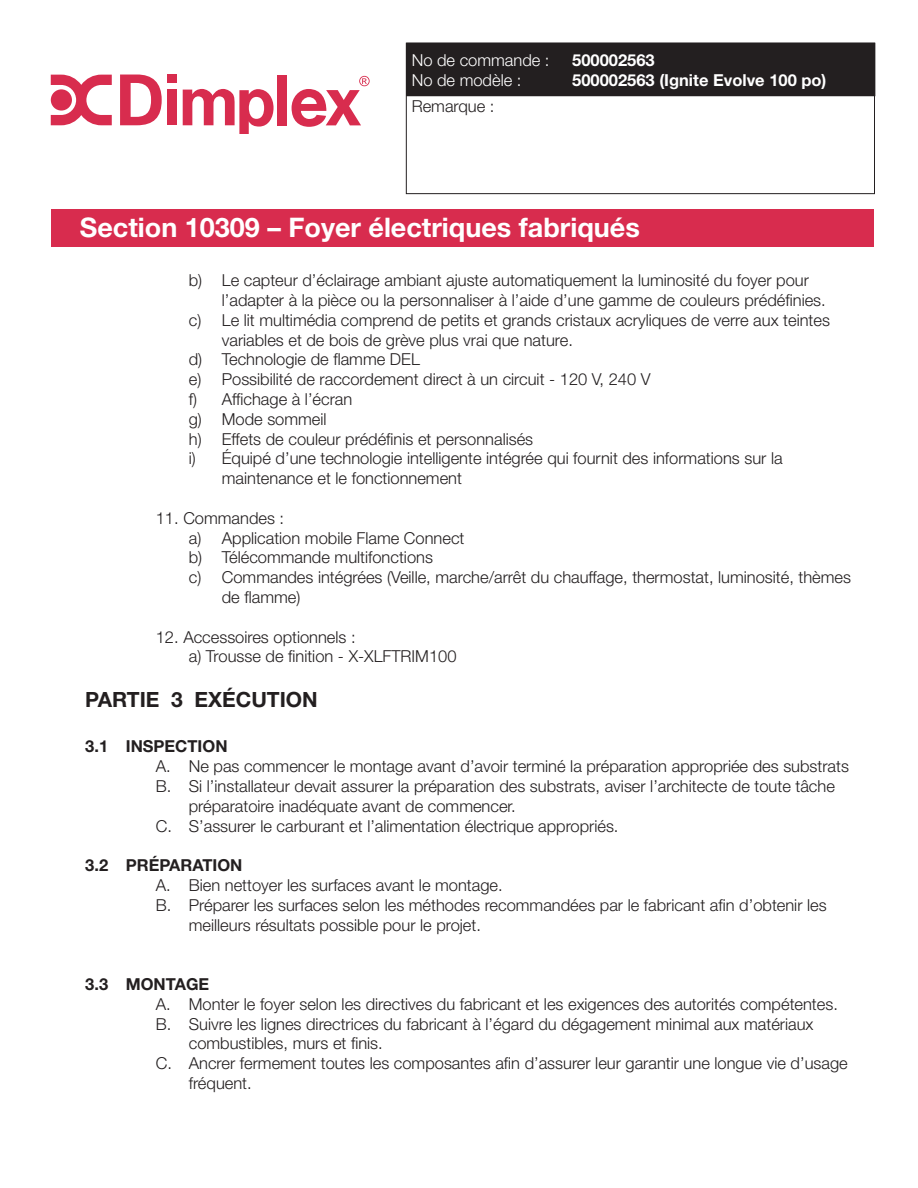
<style>
.page{position:relative;width:918px;height:1188px;background:#fff}
.page>*{position:absolute;margin:0;border:0;box-sizing:border-box;transform-origin:0 0}
.t1{font:700 27px "Helvetica Neue LT Std";color:#fff}
.t2{font:700 21px "Helvetica Neue LT Std";color:#231f20}
.t3{font:300 16.5px/19.8px "Helvetica Neue LT Std";color:#231f20}
.t4{font:700 16.5px "Helvetica Neue LT Std";color:#231f20}
.t5{font:700 16.5px "Helvetica Neue LT Std";color:#fff}
.t6{font:300 16.5px "Helvetica Neue LT Std";color:#fff}
</style>
<div class="page">
<div style="left:51px;top:210px;width:823px;height:37px;background:#d82c4e"></div>
<div style="left:407px;top:43px;width:468px;height:53px;background:#231f20"></div>
<svg style="left:51px;top:75px;width:61px;height:50px"></svg>
<svg style="left:120px;top:75px;width:42px;height:50px"></svg>
<div style="left:167px;top:75px;width:10px;height:8px;background:#d82c4e"></div>
<div style="left:167px;top:90px;width:10px;height:35px;background:#d82c4e"></div>
<div style="left:278px;top:75px;width:9px;height:50px;background:#d82c4e"></div>
<svg style="left:183px;top:89px;width:91px;height:45px"></svg>
<svg style="left:292px;top:76px;width:78px;height:51px"></svg>
<p class="t6" style="left:412px;top:50px;width:139px">No de commande :</p>
<p class="t5" style="left:572px;top:50px;width:84px">500002563</p>
<p class="t6" style="left:412px;top:70px;width:111px">No de modèle :</p>
<p class="t5" style="left:572px;top:69px;width:256px">500002563 (Ignite Evolve 100 po)</p>
<p class="t3" style="left:412px;top:96px;width:84px">Remarque :</p>
<h1 class="t1" style="left:80px;top:211px;width:562px">Section 10309 – Foyer électriques fabriqués</h1>
<p class="t3" style="left:189px;top:270px;width:622px">b) Le capteur d’éclairage ambiant ajuste automatiquement la luminosité du foyer pour</p>
<p class="t3" style="left:222px;top:290px;width:605px">l’adapter à la pièce ou la personnaliser à l’aide d’une gamme de couleurs prédéfinies.</p>
<p class="t3" style="left:189px;top:310px;width:643px">c) Le lit multimédia comprend de petits et grands cristaux acryliques de verre aux teintes</p>
<p class="t3" style="left:222px;top:329px;width:353px">variables et de bois de grève plus vrai que nature.</p>
<p class="t3" style="left:189px;top:349px;width:233px">d) Technologie de flamme DEL</p>
<p class="t3" style="left:189px;top:369px;width:463px">e) Possibilité de raccordement direct à un circuit - 120 V, 240 V</p>
<p class="t3" style="left:189px;top:389px;width:165px">f) Affichage à l’écran</p>
<p class="t3" style="left:189px;top:409px;width:139px">g) Mode sommeil</p>
<p class="t3" style="left:189px;top:428px;width:346px">h) Effets de couleur prédéfinis et personnalisés</p>
<p class="t3" style="left:189px;top:448px;width:595px">i) Équipé d’une technologie intelligente intégrée qui fournit des informations sur la</p>
<p class="t3" style="left:222px;top:468px;width:242px">maintenance et le fonctionnement</p>
<p class="t3" style="left:156px;top:508px;width:130px">11. Commandes :</p>
<p class="t3" style="left:189px;top:527px;width:277px">a) Application mobile Flame Connect</p>
<p class="t3" style="left:189px;top:547px;width:246px">b) Télécommande multifonctions</p>
<p class="t3" style="left:189px;top:567px;width:664px">c) Commandes intégrées (Veille, marche/arrêt du chauffage, thermostat, luminosité, thèmes</p>
<p class="t3" style="left:222px;top:587px;width:80px">de flamme)</p>
<p class="t3" style="left:189px;top:626px;width:269px;text-indent:-33px">12. Accessoires optionnels :<br>a) Trousse de finition - X-XLFTRIM100</p>
<p class="t2" style="left:85px;top:687px;width:234px">PARTIE 3 EXÉCUTION</p>
<p class="t4" style="left:85px;top:736px;width:144px">3.1 INSPECTION</p>
<p class="t3" style="left:156px;top:756px;width:695px">A. Ne pas commencer le montage avant d’avoir terminé la préparation appropriée des substrats</p>
<p class="t3" style="left:156px;top:776px;width:681px">B. Si l’installateur devait assurer la préparation des substrats, aviser l’architecte de toute tâche</p>
<p class="t3" style="left:189px;top:796px;width:329px">préparatoire inadéquate avant de commencer.</p>
<p class="t3" style="left:156px;top:815px;width:464px">C. S’assurer le carburant et l’alimentation électrique appropriés.</p>
<p class="t4" style="left:85px;top:855px;width:159px">3.2 PRÉPARATION</p>
<p class="t3" style="left:156px;top:875px;width:348px">A. Bien nettoyer les surfaces avant le montage.</p>
<p class="t3" style="left:156px;top:895px;width:672px">B. Préparer les surfaces selon les méthodes recommandées par le fabricant afin d’obtenir les</p>
<p class="t3" style="left:189px;top:914px;width:294px">meilleurs résultats possible pour le projet.</p>
<p class="t4" style="left:85px;top:974px;width:125px">3.3 MONTAGE</p>
<p class="t3" style="left:156px;top:994px;width:684px">A. Monter le foyer selon les directives du fabricant et les exigences des autorités compétentes.</p>
<p class="t3" style="left:156px;top:1013px;width:659px">B. Suivre les lignes directrices du fabricant à l’égard du dégagement minimal aux matériaux</p>
<p class="t3" style="left:189px;top:1033px;width:196px">combustibles, murs et finis.</p>
<p class="t3" style="left:156px;top:1053px;width:693px">C. Ancrer fermement toutes les composantes afin d’assurer leur garantir une longue vie d’usage</p>
<p class="t3" style="left:189px;top:1073px;width:64px">fréquent.</p>
</div>
